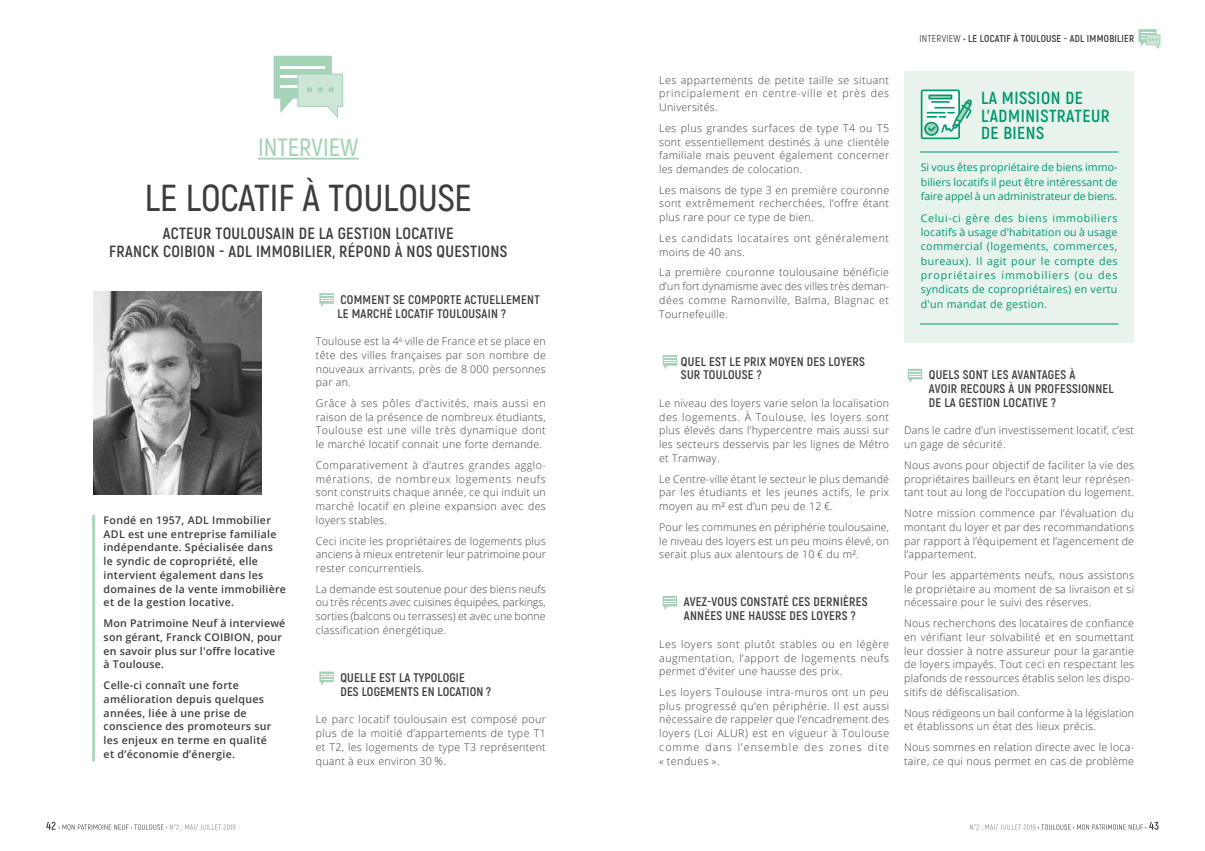
<style>
.page{position:relative;width:1205px;height:851px;background:#fff}
.page>*{position:absolute;margin:0;border:0;box-sizing:border-box;transform-origin:0 0}
.t1{font:600 37.5px "Akrobat";color:#3d3d3c}
.t2{font:600 25px "Akrobat";color:#a5d3b7}
.t3{font:700 17.5px/17.5px "Akrobat";letter-spacing:.03em;color:#009871}
.t4{font:700 16.25px/17.5px "Akrobat";letter-spacing:.02em;color:#3d3d3c;text-align:center}
.t5{font:700 12.5px/13.8px "Akrobat";letter-spacing:.02em;color:#3d3d3c}
.t6{font:300 10.62px/13.8px "Open Sans";letter-spacing:.025em;color:#3d3d3c;text-align:justify}
.t7{font:600 10.62px/13.8px "Open Sans";letter-spacing:.025em;color:#3d3d3c}
.t8{font:10.62px/14.4px "Open Sans";letter-spacing:.015em;color:#009871;text-align:justify}
.t9{font:300 10.62px/13.8px "Open Sans";letter-spacing:.055em;color:#3d3d3c}
.t10{font:700 10px "Akrobat";letter-spacing:.025em;color:#3d3d3c}
.s1{font-weight:400}
</style>
<div class="page">
<svg style="left:46px;top:821px;width:189px;height:9px"></svg>
<svg style="left:970px;top:821px;width:188px;height:9px"></svg>
<img style="left:93px;top:291px;width:168px;height:203px">
<svg style="left:274px;top:56px;width:69px;height:62px"></svg>
<svg style="left:1138px;top:29px;width:22px;height:20px"></svg>
<svg style="left:319px;top:293px;width:15px;height:14px"></svg>
<svg style="left:319px;top:671px;width:15px;height:14px"></svg>
<svg style="left:663px;top:355px;width:14px;height:14px"></svg>
<svg style="left:663px;top:595px;width:14px;height:15px"></svg>
<svg style="left:907px;top:369px;width:15px;height:14px"></svg>
<div style="left:904px;top:71px;width:230px;height:271px;background:#e7f3eb"></div>
<svg style="left:921px;top:89px;width:51px;height:50px"></svg>
<hr style="left:920px;top:323px;width:198px;height:1px;background:#009871">
<hr style="left:920px;top:151px;width:198px;height:1px;background:#009871">
<hr style="left:92px;top:514px;width:2px;height:247px;background:#a5d3b7">
<hr style="left:258px;top:158px;width:101px;height:1px;background:#a5d3b7">
<hr style="left:94px;top:514px;width:1px;height:247px;background:#a5d3b7">
<h2 class="t2" style="left:258px;top:132px;width:102px">INTERVIEW</h2>
<h1 class="t1" style="left:145px;top:175px;width:328px">LE LOCATIF À TOULOUSE</h1>
<h3 class="t4" style="left:109px;top:225px;width:400px">ACTEUR TOULOUSAIN DE LA GESTION LOCATIVE<br>FRANCK COIBION - ADL IMMOBILIER, RÉPOND À NOS QUESTIONS</h3>
<p class="t7" style="left:104px;top:513px;width:184px">Fondé en 1957, ADL Immobilier<br>ADL est une entreprise familiale indépendante. Spécialisée dans<br>le syndic de copropriété, elle intervient également dans les domaines de la vente immobilière et de la gestion locative.</p>
<p class="t7" style="left:104px;top:616px;width:183px">Mon Patrimoine Neuf à interviewé son gérant, Franck COIBION, pour en savoir plus sur l'offre locative<br>à Toulouse.</p>
<p class="t7" style="left:104px;top:678px;width:169px">Celle-ci connaît une forte amélioration depuis quelques années, liée à une prise de conscience des promoteurs sur les enjeux en terme en qualité et d’économie d’énergie.</p>
<p class="t5" style="left:337px;top:292px;width:204px">COMMENT SE COMPORTE ACTUELLEMENT<br>LE MARCHÉ LOCATIF TOULOUSAIN ?</p>
<p class="t6" style="left:316px;top:334px;width:231px">Toulouse est la 4<sup>è</sup> ville de France et se place en tête des villes françaises par son nombre de nouveaux arrivants, près de 8 000 personnes par an.</p>
<p class="t6" style="left:316px;top:396px;width:231px">Grâce à ses pôles d’activités, mais aussi en raison de la présence de nombreux étudiants, Toulouse est une ville très dynamique dont le marché locatif connait une forte demande.</p>
<p class="t6" style="left:316px;top:458px;width:231px">Comparativement à d’autres grandes agglo&shy;mérations, de nombreux logements neufs sont construits chaque année, ce qui induit un marché locatif en pleine expansion avec des loyers stables.</p>
<p class="t6" style="left:316px;top:533px;width:231px">Ceci incite les propriétaires de logements plus anciens à mieux entretenir leur patrimoine pour rester concurrentiels.</p>
<p class="t6" style="left:316px;top:581px;width:231px">La demande est soutenue pour des biens neufs ou très récents avec cuisines équipées, parkings, sorties (balcons ou terrasses) et avec une bonne classification énergétique.</p>
<p class="t5" style="left:340px;top:670px;width:152px">QUELLE EST LA TYPOLOGIE<br>DES LOGEMENTS EN LOCATION ?</p>
<p class="t6" style="left:316px;top:712px;width:231px">Le parc locatif toulousain est composé pour plus de la moitié d’appartements de type T1 et T2, les logements de type T3 représentent quant à eux environ 30 %.</p>
<p class="t6" style="left:659px;top:73px;width:231px">Les appartements de petite taille se situant principalement en centre-ville et près des Universités.</p>
<p class="t6" style="left:659px;top:121px;width:231px">Les plus grandes surfaces de type T4 ou T5 sont essentiellement destinés à une clientèle familiale mais peuvent également concerner les demandes de colocation.</p>
<p class="t6" style="left:659px;top:183px;width:231px">Les maisons de type 3 en première couronne sont extrêmement recherchées, l’offre étant plus rare pour ce type de bien.</p>
<p class="t9" style="left:659px;top:231px;width:231px">Les candidats locataires ont généralement moins de 40 ans.</p>
<p class="t6" style="left:659px;top:265px;width:231px">La première couronne toulousaine bénéficie d’un fort dynamisme avec des villes très deman&shy;dées comme Ramonville, Balma, Blagnac et Tournefeuille.</p>
<p class="t5" style="left:681px;top:354px;width:185px">QUEL EST LE PRIX MOYEN DES LOYERS<br>SUR TOULOUSE ?</p>
<p class="t6" style="left:659px;top:396px;width:231px">Le niveau des loyers varie selon la localisation des logements. À Toulouse, les loyers sont plus élevés dans l’hypercentre mais aussi sur les secteurs desservis par les lignes de Métro et Tramway.</p>
<p class="t6" style="left:659px;top:471px;width:231px">Le Centre-ville étant le secteur le plus demandé par les étudiants et les jeunes actifs, le prix moyen au m² est d’un peu de 12 €.</p>
<p class="t6" style="left:659px;top:519px;width:231px">Pour les communes en périphérie toulousaine, le niveau des loyers est un peu moins élevé, on serait plus aux alentours de 10 € du m².</p>
<p class="t5" style="left:684px;top:595px;width:185px">AVEZ-VOUS CONSTATÉ CES DERNIÈRES<br>ANNÉES UNE HAUSSE DES LOYERS ?</p>
<p class="t6" style="left:659px;top:636px;width:231px">Les loyers sont plutôt stables ou en légère augmentation, l’apport de logements neufs permet d’éviter une hausse des prix.</p>
<p class="t6" style="left:659px;top:684px;width:231px">Les loyers Toulouse intra-muros ont un peu plus progressé qu’en périphérie. Il est aussi nécessaire de rappeler que l’encadrement des loyers (Loi ALUR) est en vigueur à Toulouse comme dans l’ensemble des zones dite « tendues ».</p>
<p class="t10" style="left:919px;top:32px;width:216px"><span class="s1">INTERVIEW</span> • LE LOCATIF À TOULOUSE - ADL IMMOBILIER</p>
<h3 class="t3" style="left:981px;top:89px;width:130px">LA MISSION DE<br>L'ADMINISTRATEUR<br>DE BIENS</h3>
<p class="t8" style="left:921px;top:160px;width:198px">Si vous êtes propriétaire de biens immo&shy;biliers locatifs il peut être intéressant de faire appel à un administrateur de biens.</p>
<p class="t8" style="left:921px;top:210px;width:198px">Celui-ci gère des biens immobiliers locatifs à usage d'habitation ou à usage commercial (logements, commerces, bureaux). Il agit pour le compte des propriétaires immobiliers (ou des syndicats de copropriétaires) en vertu d'un mandat de gestion.</p>
<p class="t5" style="left:929px;top:368px;width:186px">QUELS SONT LES AVANTAGES À<br>AVOIR RECOURS À UN PROFESSIONNEL<br>DE LA GESTION LOCATIVE ?</p>
<p class="t6" style="left:904px;top:423px;width:231px">Dans le cadre d’un investissement locatif, c’est un gage de sécurité.</p>
<p class="t6" style="left:904px;top:458px;width:231px">Nous avons pour objectif de faciliter la vie des propriétaires bailleurs en étant leur représen&shy;tant tout au long de l’occupation du logement.</p>
<p class="t6" style="left:904px;top:506px;width:231px">Notre mission commence par l’évaluation du montant du loyer et par des recommandations par rapport à l’équipement et l’agencement de l’appartement.</p>
<p class="t6" style="left:904px;top:568px;width:231px">Pour les appartements neufs, nous assistons le propriétaire au moment de sa livraison et si nécessaire pour le suivi des réserves.</p>
<p class="t6" style="left:904px;top:616px;width:231px">Nous recherchons des locataires de confiance en vérifiant leur solvabilité et en soumettant leur dossier à notre assureur pour la garantie de loyers impayés. Tout ceci en respectant les plafonds de ressources établis selon les dispo&shy;sitifs de défiscalisation.</p>
<p class="t6" style="left:904px;top:705px;width:231px">Nous rédigeons un bail conforme à la législation et établissons un état des lieux précis.</p>
<p class="t6" style="left:904px;top:739px;width:231px">Nous sommes en relation directe avec le loca&shy;taire, ce qui nous permet en cas de problème</p>
</div>
